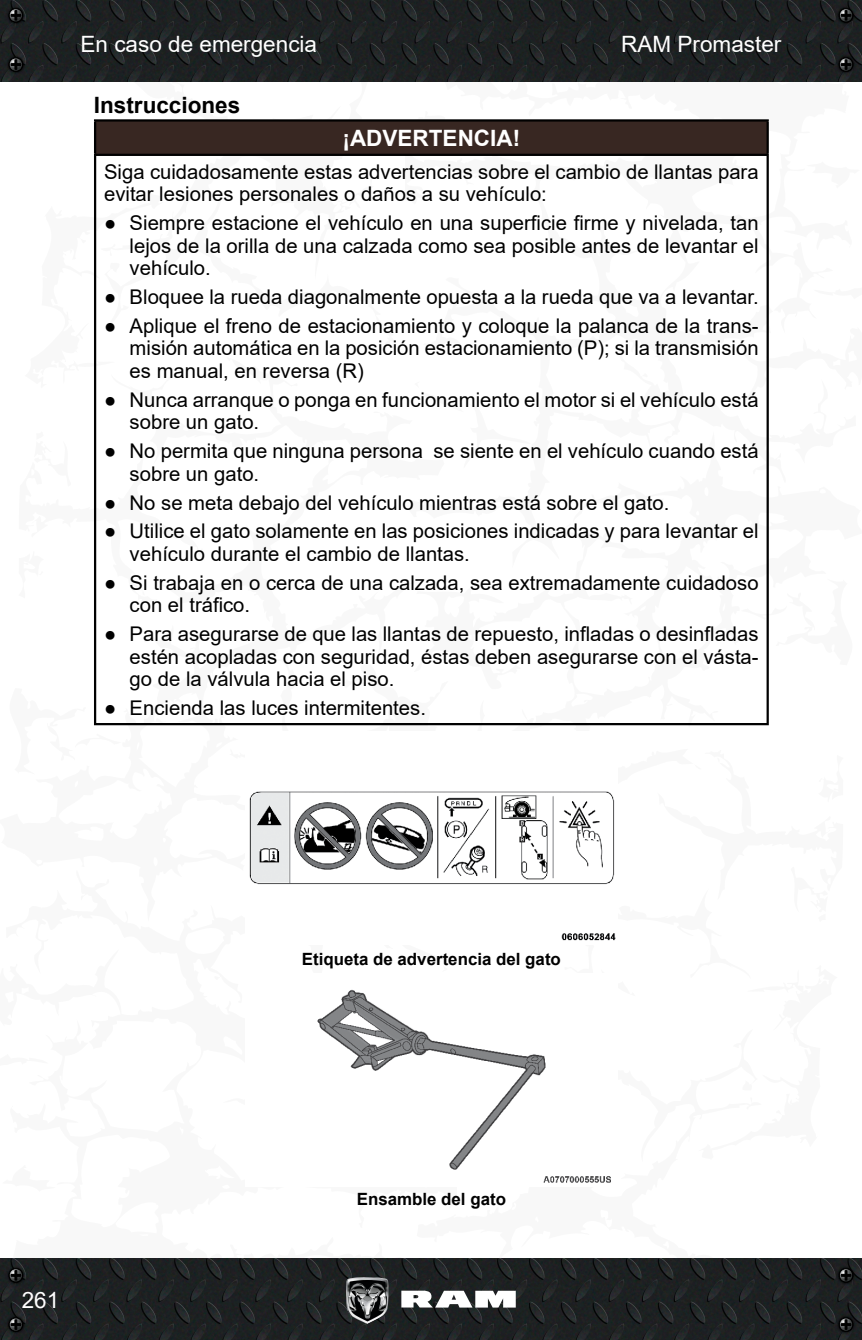
<style>
.page{position:relative;width:862px;height:1340px;background:#fff}
.page>*{position:absolute;margin:0;border:0;box-sizing:border-box;transform-origin:0 0}
.t1{font:22.5px "Arial";color:#fff}
._2_Subtítulo{font:700 22.5px "Arial";color:#000}
.Adver_Preca_Título{font:700 22.5px "Arial";color:#fff}
._4_Normal{font:20.25px/22.5px "Arial";color:#000}
._7_Pie_de_fot{font:700 16.88px "Arial";color:#000}
</style>
<div class="page">
<svg style="left:861px;top:39px;width:1px;height:1259px"></svg>
<img style="left:0;top:0;width:861px;height:81px">
<img style="left:0;top:1258px;width:861px;height:81px">
<svg style="left:401px;top:1290px;width:114px;height:17px"></svg>
<img style="left:346px;top:1276px;width:42px;height:47px">
<img style="left:5px;top:4px;width:22px;height:22px">
<svg style="left:8px;top:8px;width:16px;height:15px"></svg>
<img style="left:5px;top:1264px;width:22px;height:22px">
<svg style="left:8px;top:1267px;width:16px;height:15px"></svg>
<img style="left:834px;top:4px;width:22px;height:22px">
<svg style="left:837px;top:8px;width:16px;height:15px"></svg>
<img style="left:834px;top:1264px;width:22px;height:22px">
<svg style="left:837px;top:1267px;width:16px;height:15px"></svg>
<img style="left:5px;top:53px;width:22px;height:23px">
<svg style="left:8px;top:57px;width:16px;height:15px"></svg>
<img style="left:5px;top:1313px;width:22px;height:22px">
<svg style="left:8px;top:1316px;width:16px;height:15px"></svg>
<img style="left:834px;top:53px;width:22px;height:23px">
<svg style="left:837px;top:57px;width:16px;height:15px"></svg>
<img style="left:834px;top:1313px;width:22px;height:22px">
<svg style="left:837px;top:1316px;width:16px;height:15px"></svg>
<div style="left:95px;top:120px;width:672px;height:35px;background:#382722"></div>
<hr style="left:94px;top:119px;width:674px;height:3px;background:#000">
<hr style="left:94px;top:122px;width:2px;height:32px;background:#000">
<hr style="left:766px;top:122px;width:2px;height:32px;background:#000">
<hr style="left:94px;top:154px;width:674px;height:2px;background:#000">
<hr style="left:94px;top:156px;width:2px;height:567px;background:#000">
<hr style="left:766px;top:156px;width:2px;height:567px;background:#000">
<hr style="left:94px;top:723px;width:674px;height:2px;background:#000">
<img style="left:249px;top:791px;width:367px;height:150px">
<img style="left:317px;top:989px;width:294px;height:194px">
<p class="t1" style="left:80px;top:29px;width:238px">En caso de emergencia</p>
<p class="_2_Subtítulo" style="left:94px;top:89px;width:148px">Instrucciones</p>
<p class="t1" style="left:621px;top:29px;width:162px">RAM Promaster</p>
<p class="Adver_Preca_Título" style="left:342px;top:122px;width:179px">¡ADVERTENCIA!</p>
<p class="_4_Normal" style="left:104px;top:160px;width:655px">Siga cuidadosamente estas advertencias sobre el cambio de llantas para evitar lesiones personales o daños a su vehículo:</p>
<p class="_4_Normal" style="left:130px;top:211px;width:630px;text-align:justify;text-indent:-26px">● Siempre estacione el vehículo en una superficie firme y nivelada, tan lejos de la orilla de una calzada como sea posible antes de levantar el vehículo.</p>
<p class="_4_Normal" style="left:104px;top:285px;width:652px">● Bloquee la rueda diagonalmente opuesta a la rueda que va a levantar.</p>
<p class="_4_Normal" style="left:130px;top:314px;width:630px;text-align:justify;text-indent:-26px">● Aplique el freno de estacionamiento y coloque la palanca de la trans&shy;misión automática en la posición estacionamiento (P); si la transmisión es manual, en reversa (R)</p>
<p class="_4_Normal" style="left:130px;top:388px;width:630px;text-indent:-26px">● Nunca arranque o ponga en funcionamiento el motor si el vehículo está sobre un gato.</p>
<p class="_4_Normal" style="left:130px;top:439px;width:630px;text-indent:-26px">● No permita que ninguna persona se siente en el vehículo cuando está sobre un gato.</p>
<p class="_4_Normal" style="left:104px;top:491px;width:563px">● No se meta debajo del vehículo mientras está sobre el gato.</p>
<p class="_4_Normal" style="left:130px;top:520px;width:630px;text-indent:-26px">● Utilice el gato solamente en las posiciones indicadas y para levantar el vehículo durante el cambio de llantas.</p>
<p class="_4_Normal" style="left:130px;top:571px;width:630px;text-indent:-26px">● Si trabaja en o cerca de una calzada, sea extremadamente cuidadoso con el tráfico.</p>
<p class="_4_Normal" style="left:130px;top:622px;width:630px;text-align:justify;text-indent:-26px">● Para asegurarse de que las llantas de repuesto, infladas o desinfladas estén acopladas con seguridad, éstas deben asegurarse con el vásta&shy;go de la válvula hacia el piso.</p>
<p class="_4_Normal" style="left:104px;top:696px;width:319px">● Encienda las luces intermitentes.</p>
<p class="t1" style="left:22px;top:1284px;width:39px">261</p>
<p class="_7_Pie_de_fot" style="left:302px;top:946px;width:260px">Etiqueta de advertencia del gato</p>
<p class="_7_Pie_de_fot" style="left:356px;top:1186px;width:151px">Ensamble del gato</p>
</div>
